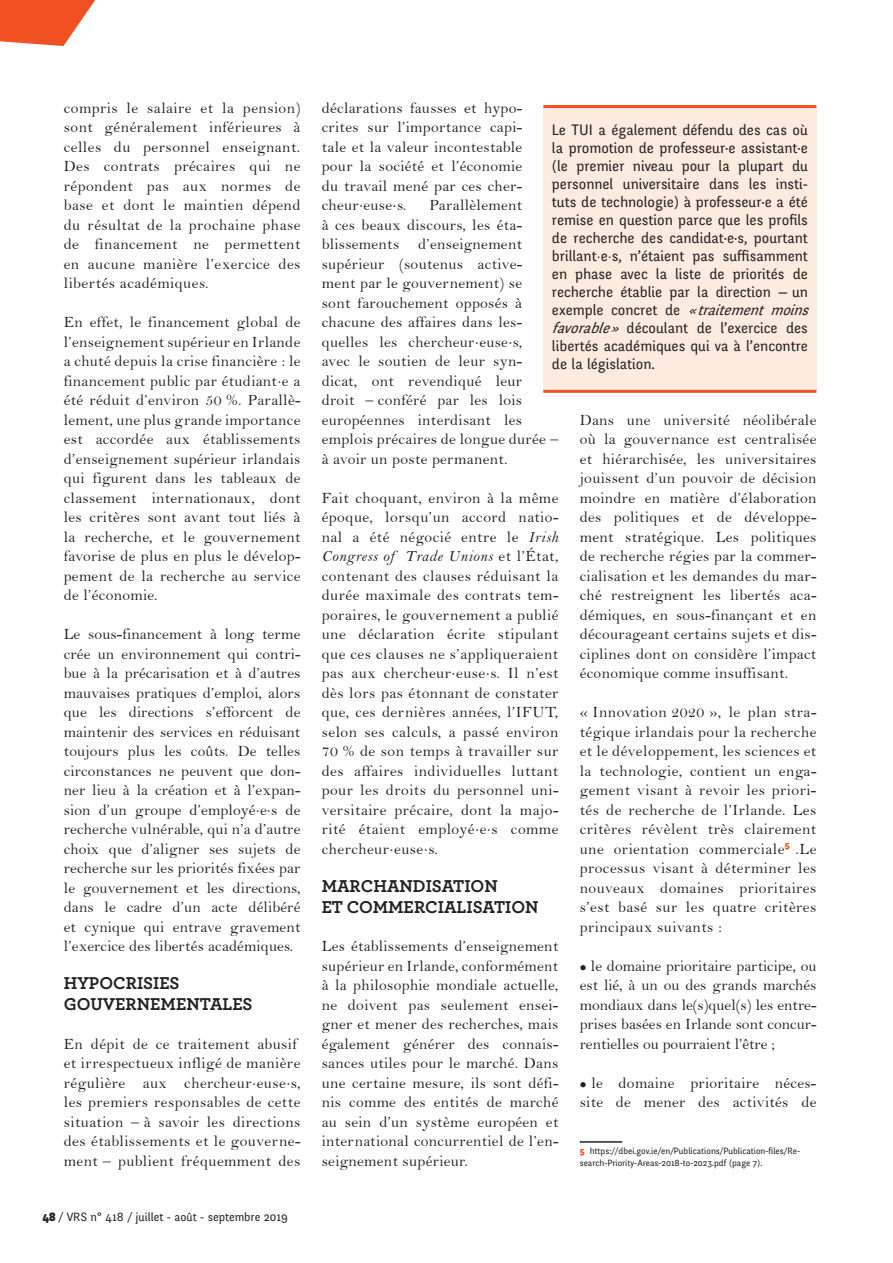
<style>
.page{position:relative;width:893px;height:1263px;background:#fff}
.page>*{position:absolute;margin:0;border:0;box-sizing:border-box;transform-origin:0 0}
.t1{font:700 18px/21px "Archer";color:#231f20}
.t2{font:15.75px/19.5px "Bell";letter-spacing:.02em;color:#231f20;text-align:justify}
.t3{font:15.75px "Bell MT Italic";letter-spacing:.03em;color:#231f20}
.t4{font:15px/18px "Fengardo Neue";color:#231f20}
.t5{font:12px "Fengardo Neue";color:#231f20}
.t6{font:9px/12px "Fengardo Neue";color:#231f20}
.s1{font-family:"Archer"}
.s2{font-weight:900}
.s3{font-style:italic}
.s4{font-family:"Bell MT Italic"}
.s5{font-family:"Bell"}
.s6{font-weight:900;color:#f05022}
</style>
<div class="page">
<svg style="left:0;top:0;width:95px;height:46px"></svg>
<hr style="left:580px;top:1141px;width:42px;height:2px;background:#231f20">
<div style="left:543px;top:106px;width:273px;height:286px;background:#fdebdf"></div>
<hr style="left:543px;top:105px;width:273px;height:3px;background:#f05022">
<hr style="left:543px;top:390px;width:273px;height:3px;background:#f05022">
<p class="t2" style="left:64px;top:98px;width:238px">compris le salaire et la pension) sont généralement inférieures à celles du personnel enseignant.<br>Des contrats précaires qui ne répondent pas aux normes de base et dont le maintien dépend du résultat de la prochaine phase de financement ne permettent en aucune manière l’exercice des libertés académiques.</p>
<p class="t2" style="left:64px;top:312px;width:238px">En effet, le financement global de l’enseignement supérieur en Irlande a chuté depuis la crise financière : le financement public par étudiant<span class="s1">·</span>e a été réduit d’environ 50 %. Parallè&shy;lement, une plus grande importance est accordée aux établissements d’enseignement supérieur irlandais qui figurent dans les tableaux de classement internationaux, dont les critères sont avant tout liés à la recherche, et le gouvernement favorise de plus en plus le dévelop&shy;pement de la recherche au service de l’économie.</p>
<p class="t2" style="left:64px;top:624px;width:238px">Le sous-financement à long terme crée un environnement qui contri&shy;bue à la précarisation et à d’autres mauvaises pratiques d’emploi, alors que les directions s’efforcent de maintenir des services en réduisant toujours plus les coûts. De telles circonstances ne peuvent que don&shy;ner lieu à la création et à l’expan&shy;sion d’un groupe d’employé<span class="s1">·</span>e<span class="s1">·</span>s de recherche vulnérable, qui n’a d’autre choix que d’aligner ses sujets de recherche sur les priorités fixées par le gouvernement et les directions, dans le cadre d’un acte délibéré et cynique qui entrave gravement l’exercice des libertés académiques.</p>
<p class="t1" style="left:64px;top:971px;width:190px">HYPOCRISIES<br>GOUVERNEMENTALES</p>
<p class="t2" style="left:64px;top:1034px;width:238px;text-align:left">En dépit de ce traitement abusif et irrespectueux infligé de manière régulière aux chercheur<span class="s1">·</span>euse<span class="s1">·</span>s, les premiers responsables de cette situation – à savoir les directions des établissements et le gouverne&shy;ment – publient fréquemment des</p>
<p class="t5" style="left:43px;top:1209px;width:247px"><span class="s2">48</span> / VRS n° 418 / juillet - août - septembre 2019</p>
<p class="t2" style="left:322px;top:98px;width:202px">déclarations fausses et hypo&shy;crites sur l’importance capi&shy;tale et la valeur incontestable pour la société et l’économie du travail mené par ces cher&shy;cheur<span class="s1">·</span>euse<span class="s1">·</span>s.</p>
<p class="t4" style="left:552px;top:121px;width:264px">Le TUI a également défendu des cas où la promotion de professeur·e assistant·e (le premier niveau pour la plupart du personnel universitaire dans les insti&shy;tuts de technologie) à professeur·e a été remise en question parce que les profils de recherche des candidat·e·s, pourtant brillant<span class="s1">·</span>e<span class="s1">·</span>s, n’étaient pas suffisamment en phase avec la liste de priorités de recherche établie par la direction — un e x e m p l e c o n c r e t d e <span class="s3">«traitement moins favorable»</span> découlant de l’exercice des libertés académiques qui va à l’encontre de la législation.</p>
<p class="t2" style="left:322px;top:195px;width:238px;text-align:left;text-indent:108px">Parallèlement<br>à ces beaux discours, les éta&shy;blissements d’enseignement supérieur (soutenus active&shy;ment par le gouvernement) se<br>sont farouchement opposés à chacune des affaires dans les&shy;quelles les chercheur<span class="s1">·</span>euse<span class="s1">·</span>s,<br>avec le soutien de leur syn&shy;dicat, ont revendiqué leur droit – conféré par les lois européennes interdisant les emplois précaires de longue durée – à avoir un poste permanent.</p>
<p class="t2" style="left:322px;top:488px;width:238px">Fait choquant, environ à la même époque, lorsqu’un accord natio&shy;nal a été négocié entre le <span class="s4">Irish</span></p>
<p class="t3" style="left:322px;top:547px;width:238px">Congress of Trade Unions <span class="s5">et l’État,</span></p>
<p class="t2" style="left:322px;top:566px;width:238px">contenant des clauses réduisant la durée maximale des contrats tem&shy;poraires, le gouvernement a publié une déclaration écrite stipulant que ces clauses ne s’appliqueraient pas aux chercheur<span class="s1">·</span>euse<span class="s1">·</span>s. Il n’est dès lors pas étonnant de constater que, ces dernières années, l’IFUT, selon ses calculs, a passé environ 70 % de son temps à travailler sur des affaires individuelles luttant pour les droits du personnel uni&shy;versitaire précaire, dont la majo&shy;rité étaient employé<span class="s1">·</span>e<span class="s1">·</span>s comme chercheur<span class="s1">·</span>euse<span class="s1">·</span>s.</p>
<p class="t1" style="left:322px;top:874px;width:218px">MARCHANDISATION<br>ET COMMERCIALISATION</p>
<p class="t2" style="left:322px;top:936px;width:238px">Les établissements d’enseignement supérieur en Irlande, conformément à la philosophie mondiale actuelle, ne doivent pas seulement ensei&shy;gner et mener des recherches, mais également générer des connais&shy;sances utiles pour le marché. Dans une certaine mesure, ils sont défi&shy;nis comme des entités de marché au sein d’un système européen et international concurrentiel de l’en&shy;seignement supérieur.</p>
<p class="t2" style="left:580px;top:410px;width:238px">Dans une université néolibérale où la gouvernance est centralisée et hiérarchisée, les universitaires jouissent d’un pouvoir de décision moindre en matière d’élaboration des politiques et de développe&shy;ment stratégique. Les politiques de recherche régies par la commer&shy;cialisation et les demandes du mar&shy;ché restreignent les libertés aca&shy;démiques, en sous-finançant et en décourageant certains sujets et dis&shy;ciplines dont on considère l’impact économique comme insuffisant.</p>
<p class="t2" style="left:580px;top:702px;width:238px">« Innovation 2020 », le plan stra&shy;tégique irlandais pour la recherche et le développement, les sciences et la technologie, contient un enga&shy;gement visant à revoir les priori&shy;tés de recherche de l’Irlande. Les critères révèlent très clairement une orientation commerciale<sup>5</sup> .Le processus visant à déterminer les nouveaux domaines prioritaires s’est basé sur les quatre critères principaux suivants :</p>
<p class="t2" style="left:580px;top:956px;width:238px">● le domaine prioritaire participe, ou est lié, à un ou des grands marchés mondiaux dans le(s)quel(s) les entre&shy;prises basées en Irlande sont concur&shy;rentielles ou pourraient l’être ;</p>
<p class="t2" style="left:580px;top:1073px;width:238px">● le domaine prioritaire néces&shy;site de mener des activités de</p>
<p class="t6" style="left:580px;top:1145px;width:222px"><span class="s6">5</span> https://dbei.gov.ie/en/Publications/Publication-files/Re&shy;search-Priority-Areas-2018-to-2023.pdf (page 7).</p>
</div>
